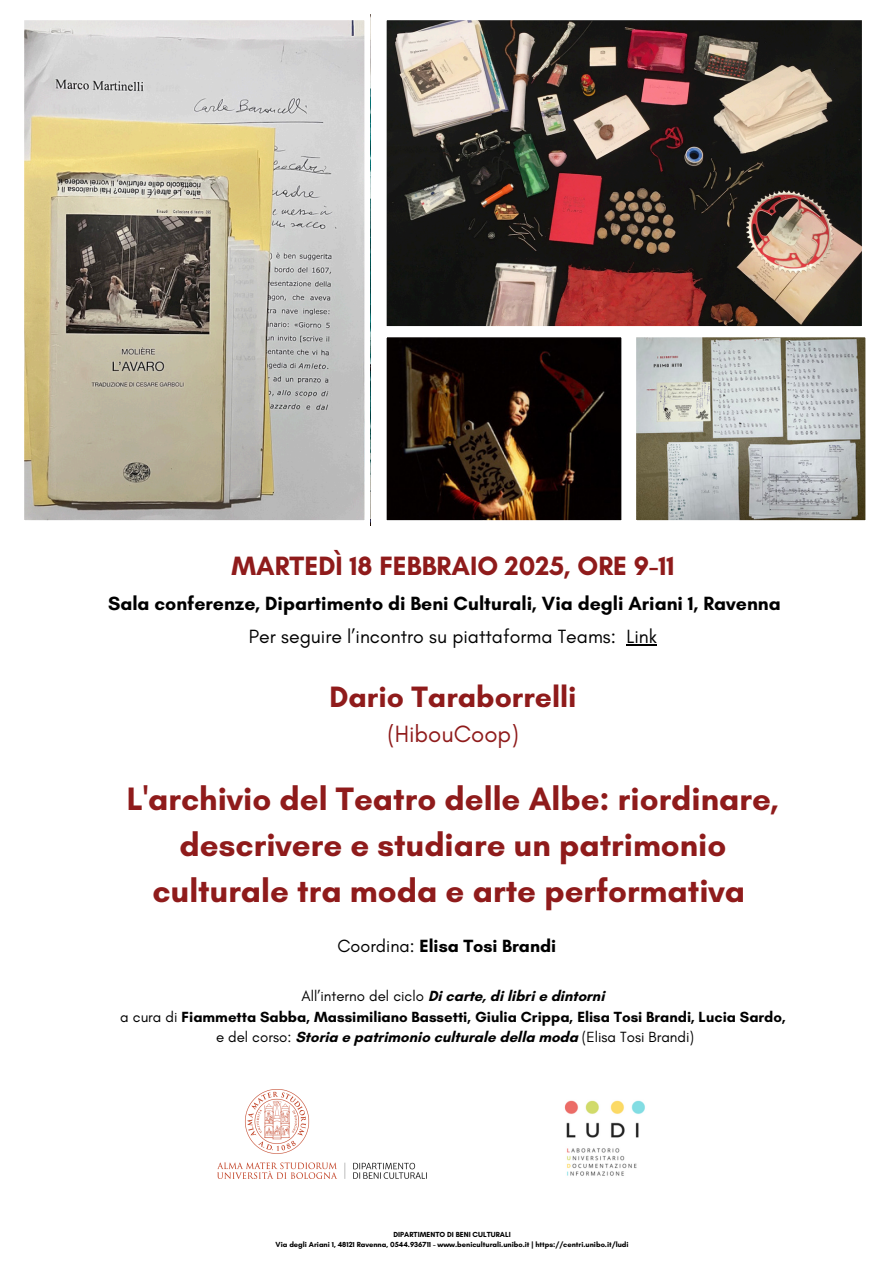
<style>
.page{position:relative;width:894px;height:1264px;background:#fff}
.page>*{position:absolute;margin:0;border:0;box-sizing:border-box;transform-origin:0 0}
.t1{font:700 33px/46.2px "Glacial Indifference";color:#8f1b1b;text-align:center}
.t2{font:700 30px "Glacial Indifference";color:#8f1b1b}
.t3{font:700 27px "Glacial Indifference";color:#8f1b1b}
.t4{font:24px "Glacial Indifference";color:#8f1b1b}
.t5{font:700 19.5px "Glacial Indifference";color:#000}
.t6{font:19.5px "Glacial Indifference";color:#000}
.t7{font:700 18px "Glacial Indifference";color:#000}
.t8{font:700 15px/20.2px "Glacial Indifference";color:#000;text-align:center}
.t9{font:700 7.5px "Glacial Indifference";color:#000}
.s1{font-weight:400}
</style>
<div class="page">
<img style="left:564px;top:1100px;width:81px;height:76px">
<img style="left:217px;top:1089px;width:206px;height:89px">
<svg style="left:386px;top:337px;width:236px;height:184px;background:#20130c"></svg>
<svg style="left:24px;top:20px;width:341px;height:501px;background:#bcb7a5"></svg>
<img style="left:386px;top:20px;width:476px;height:307px">
<svg style="left:636px;top:337px;width:230px;height:184px;background:#b5b8b4"></svg>
<hr style="left:626px;top:644px;width:31px;height:1px;background:#000">
<h3 class="t3" style="left:231px;top:549px;width:444px">MARTEDÌ 18 FEBBRAIO 2025, ORE 9-11</h3>
<p class="t5" style="left:108px;top:591px;width:674px">Sala conferenze, Dipartimento di Beni Culturali, Via degli Ariani 1, Ravenna</p>
<h4 class="t6" style="left:249px;top:624px;width:409px">Per seguire l’incontro su piattaforma Teams: Link</h4>
<h5 class="t2" style="left:329px;top:678px;width:248px">Dario Taraborrelli</h5>
<h5 class="t4" style="left:387px;top:719px;width:133px">(HibouCoop)</h5>
<h6 class="t1" style="left:127px;top:775px;width:653px">L'archivio del Teatro delle Albe: riordinare, descrivere e studiare un patrimonio culturale tra moda e arte performativa</h6>
<p class="t7" style="left:337px;top:935px;width:220px"><span class="s1">Coordina:</span> Elisa Tosi Brandi</p>
<h5 class="t8" style="left:120px;top:986px;width:666px"><span class="s1">All’interno del ciclo</span> Di carte, di libri e dintorni<br><span class="s1">a cura di</span> Fiammetta Sabba, Massimiliano Bassetti, Giulia Crippa, Elisa Tosi Brandi, Lucia Sardo, <span class="s1">e del corso:</span> Storia e patrimonio culturale della moda <span class="s1">(Elisa Tosi Brandi)</span></h5>
<h2 class="t9" style="left:393px;top:1230px;width:119px">DIPARTIMENTO DI BENI CULTURALI</h2>
<h1 class="t9" style="left:275px;top:1240px;width:354px">Via degli Ariani 1, 48121 Ravenna, 0544.936711 - www.beniculturali.unibo.it | https://centri.unibo.it/ludi</h1>
</div>
